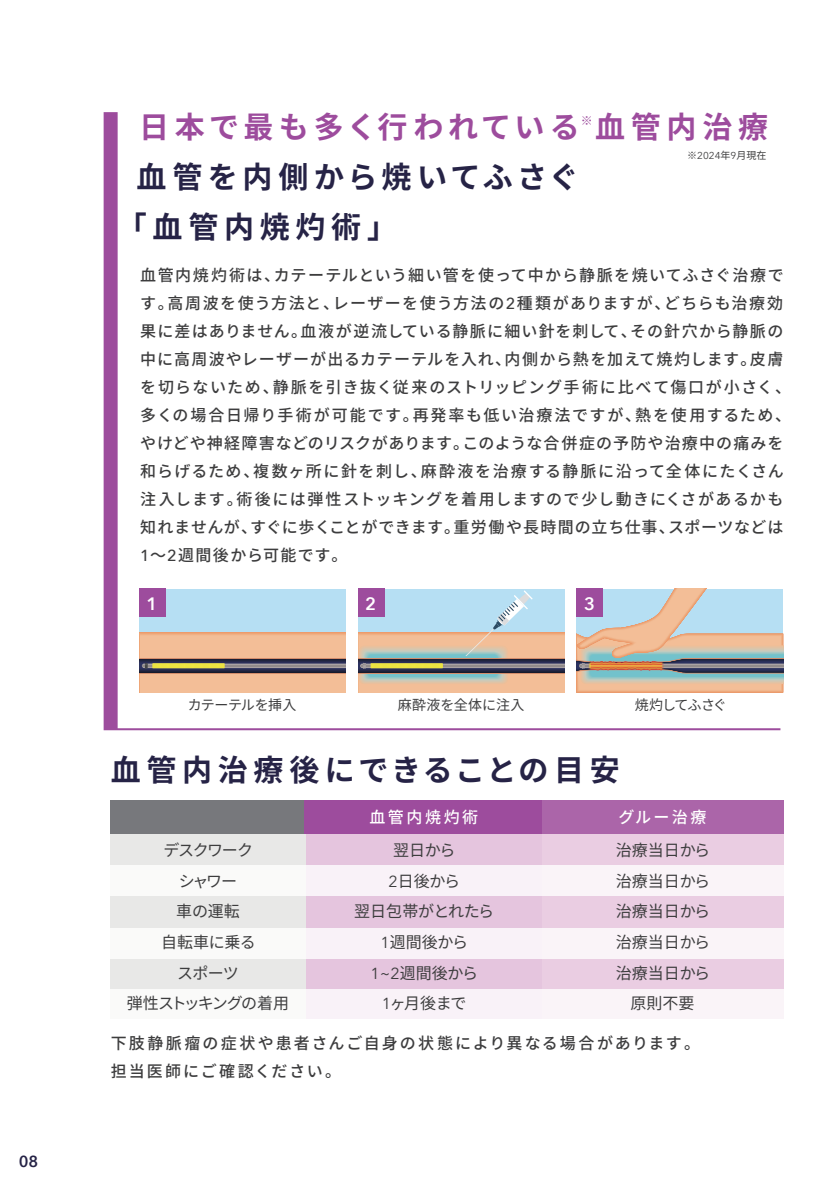
<style>
.page{position:relative;width:840px;height:1191px;background:#fff}
.page>*{position:absolute;margin:0;border:0;box-sizing:border-box;transform-origin:0 0}
.t1{font:700 30px/50px "Noto Sans CJ Kjp";letter-spacing:.185em;color:#262346}
.t2{font:700 30px "Noto Sans CJ Kjp";letter-spacing:.145em;color:#9d4c9d}
.t3{font:700 30px "Noto Sans CJ Kjp";letter-spacing:.17em;color:#9d4c9d}
.t4{font:600 17.8px "Avenir Next";color:#fff}
.t5{font:500 16px/28px "Noto Sans CJ Kjp";letter-spacing:.075em;color:#3d3d3e}
.t6{font:16px/30.6px "Noto Sans CJ Kjp";letter-spacing:-.015em;color:#3d3d3e;text-align:center}
.t7{font:500 16px/28px "Noto Sans CJ Kjp";letter-spacing:.125em;color:#3d3d3e}
.t8{font:16px/30.6px "Noto Sans CJ Kjp";letter-spacing:-.05em;color:#3d3d3e;text-align:center}
.t9{font:500 16px "Noto Sans CJ Kjp";letter-spacing:.16em;color:#fff}
.t10{font:600 16px "Avenir Next";color:#262346}
.t11{font:14px "Noto Sans CJ Kjp";letter-spacing:.015em;color:#3d3d3e}
.t12{font:14px "Noto Sans CJ Kjp";letter-spacing:-.03em;color:#3d3d3e}
.t13{font:14px "Noto Sans CJ Kjp";letter-spacing:-.065em;color:#3d3d3e}
.t14{font:700 12px "Noto Sans CJ Kjp";color:#9d4c9d}
.t15{font:10px "Noto Sans CJ Kjp";color:#3d3d3e}
.s1{font-family:"Avenir Next"}
</style>
<div class="page">
<svg style="left:104px;top:112px;width:676px;height:618px"></svg>
<div style="left:305px;top:811px;width:239px;height:208px;background:#e5c5de"></div>
<div style="left:541px;top:805px;width:241px;height:214px;background:#eacde2"></div>
<div style="left:110px;top:831px;width:195px;height:188px;background:#e8e8e7"></div>
<div style="left:110px;top:864px;width:673px;height:31px;background:#faf4f8"></div>
<div style="left:110px;top:928px;width:673px;height:31px;background:#faf4f8"></div>
<div style="left:110px;top:988px;width:673px;height:31px;background:#faf4f8"></div>
<div style="left:110px;top:800px;width:195px;height:34px;background:#77787c"></div>
<div style="left:304px;top:800px;width:238px;height:34px;background:#9d4c9d"></div>
<div style="left:541px;top:800px;width:241px;height:34px;background:#ab65a9"></div>
<p class="t10" style="left:19px;top:1147px;width:21px">08</p>
<h1 class="t2" style="left:139px;top:110px;width:442px">日本で最も多く行われている</h1>
<p class="t14" style="left:580px;top:114px;width:13px">※</p>
<h1 class="t3" style="left:594px;top:110px;width:174px">血管内治療</h1>
<h1 class="t1" style="left:117px;top:152px;width:463px;text-indent:20px">血管を内側から焼いてふさぐ「血管内焼灼術」</h1>
<p class="t15" style="left:687px;top:150px;width:80px">※<span class="s1">2024</span>年<span class="s1">9</span>月現在</p>
<p class="t5" style="left:140px;top:262px;width:652px">血管内焼灼術は、カテーテルという細い管を使って中から静脈を焼いてふさぐ治療です。高周波を使う方法と、レーザーを使う方法の<span class="s1">2</span>種類がありますが、どちらも治療効果に差はありません。血液が逆流している静脈に細い針を刺して、その針穴から静脈の中に高周波やレーザーが出るカテーテルを入れ、内側から熱を加えて焼灼します。皮膚を切らないため、静脈を引き抜く従来のストリッピング手術に比べて傷口が小さく、多くの場合日帰り手術が可能です。再発率も低い治療法ですが、熱を使用するため、やけどや神経障害などのリスクがあります。このような合併症の予防や治療中の痛みを和らげるため、複数ヶ所に針を刺し、麻酔液を治療する静脈に沿って全体にたくさん注入します。術後には弾性ストッキングを着用しますので少し動きにくさがあるかも知れませんが、すぐに歩くことができます。重労働や長時間の立ち仕事、スポーツなどは<span class="s1">1</span>～<span class="s1">2</span>週間後から可能です。</p>
<p class="t4" style="left:146px;top:589px;width:12px">1</p>
<p class="t4" style="left:365px;top:589px;width:12px">2</p>
<p class="t4" style="left:583px;top:589px;width:12px">3</p>
<p class="t12" style="left:188px;top:696px;width:110px">カテーテルを挿入</p>
<p class="t11" style="left:397px;top:696px;width:128px">麻酔液を全体に注入</p>
<p class="t13" style="left:634px;top:696px;width:94px">焼灼してふさぐ</p>
<h1 class="t1" style="left:111px;top:745px;width:510px">血管内治療後にできることの目安</h1>
<p class="t8" style="left:127px;top:835px;width:163px">デスクワーク<br>シャワー<br>車の運転<br>自転車に乗る<br>スポーツ<br>弾性ストッキングの着用</p>
<p class="t9" style="left:369px;top:808px;width:110px">血管内焼灼術</p>
<p class="t6" style="left:354px;top:835px;width:141px">翌日から<br><span class="s1">2</span>日後から<br>翌日包帯がとれたら<br><span class="s1">1</span>週間後から<br><span class="s1">1~2</span>週間後から<br><span class="s1">1</span>ヶ月後まで</p>
<p class="t9" style="left:618px;top:808px;width:89px">グルー治療</p>
<p class="t6" style="left:615px;top:835px;width:96px">治療当日から治療当日から治療当日から治療当日から治療当日から原則不要</p>
<p class="t7" style="left:111px;top:1029px;width:590px">下肢静脈瘤の症状や患者さんご自身の状態により異なる場合があります。担当医師にご確認ください。</p>
</div>
